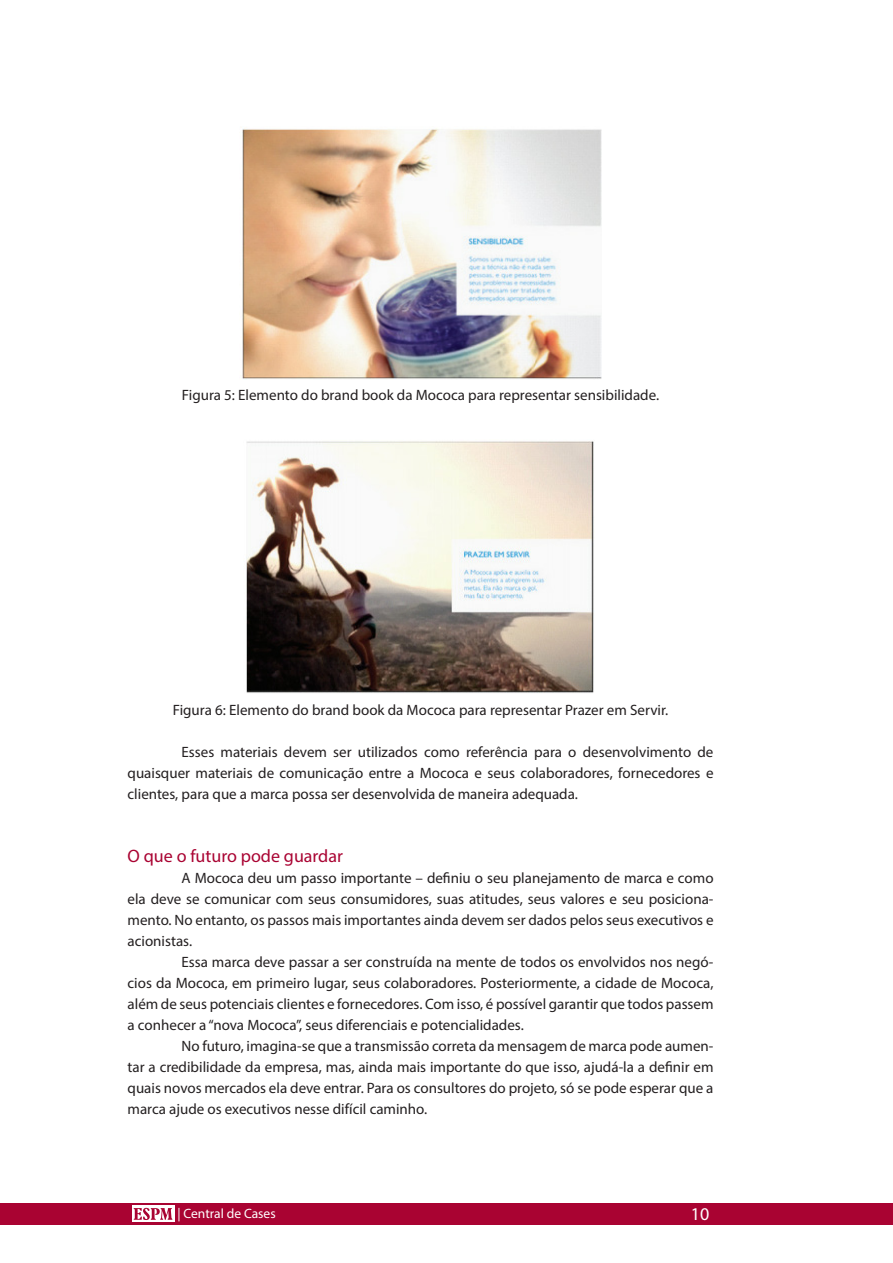
<style>
.page{position:relative;width:893px;height:1263px;background:#fff}
.page>*{position:absolute;margin:0;border:0;box-sizing:border-box;transform-origin:0 0}
.titulo_textocorrido{font:18px "Myriad Pro";color:#a90332}
.t1{font:18px "Myriad Pro";color:#fff}
.corpotexto{font:15px/21px "Myriad Pro";color:#231f20;text-align:justify}
.t2{font:13.5px "Myriad Pro";color:#fff}
</style>
<div class="page">
<div style="left:0;top:1203px;width:893px;height:22px;background:#a90332"></div>
<div style="left:132px;top:1206px;width:42px;height:16px;background:#fff"></div>
<svg style="left:134px;top:1208px;width:38px;height:12px"></svg>
<img style="left:242px;top:128px;width:359px;height:251px">
<img style="left:246px;top:441px;width:348px;height:252px">
<p class="corpotexto" style="left:182px;top:385px;width:479px">Figura 5: Elemento do brand book da Mococa para representar sensibilidade.</p>
<p class="corpotexto" style="left:173px;top:700px;width:497px">Figura 6: Elemento do brand book da Mococa para representar Prazer em Servir.</p>
<p class="corpotexto" style="left:128px;top:742px;width:587px;text-indent:54px">Esses materiais devem ser utilizados como referência para o desenvolvimento de quaisquer materiais de comunicação entre a Mococa e seus colaboradores, fornecedores e clientes, para que a marca possa ser desenvolvida de maneira adequada.</p>
<p class="titulo_textocorrido" style="left:128px;top:845px;width:217px">O que o futuro pode guardar</p>
<p class="corpotexto" style="left:128px;top:868px;width:587px;text-indent:54px">A Mococa deu um passo importante – definiu o seu planejamento de marca e como ela deve se comunicar com seus consumidores, suas atitudes, seus valores e seu posiciona&shy;mento. No entanto, os passos mais importantes ainda devem ser dados pelos seus executivos e acionistas.</p>
<p class="corpotexto" style="left:128px;top:952px;width:587px;text-indent:54px">Essa marca deve passar a ser construída na mente de todos os envolvidos nos negó&shy;cios da Mococa, em primeiro lugar, seus colaboradores. Posteriormente, a cidade de Mococa, além de seus potenciais clientes e fornecedores. Com isso, é possível garantir que todos passem a conhecer a “nova Mococa”, seus diferenciais e potencialidades.</p>
<p class="corpotexto" style="left:128px;top:1036px;width:587px;text-indent:54px">No futuro, imagina-se que a transmissão correta da mensagem de marca pode aumen&shy;tar a credibilidade da empresa, mas, ainda mais importante do que isso, ajudá-la a definir em quais novos mercados ela deve entrar. Para os consultores do projeto, só se pode esperar que a marca ajude os executivos nesse difícil caminho.</p>
<p class="t2" style="left:177px;top:1205px;width:100px">| Central de Cases</p>
<p class="t1" style="left:691px;top:1203px;width:20px">10</p>
</div>
